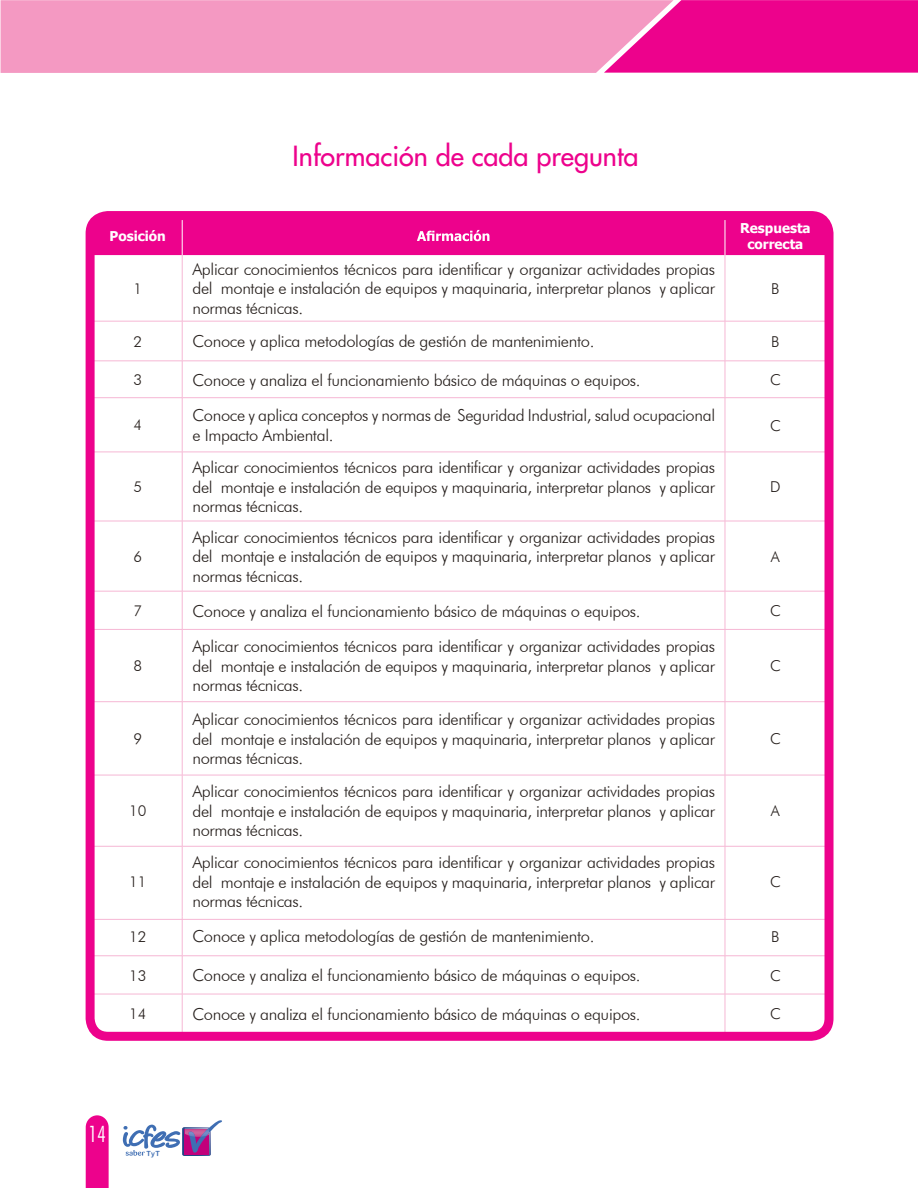
<style>
.page{position:relative;width:918px;height:1188px;background:#fff}
.page>*{position:absolute;margin:0;border:0;box-sizing:border-box;transform-origin:0 0}
.t1{font:500 27px "Futura Std";color:#ed028c}
.t2{font:300 condensed 22.5px "Futura BT";color:#fff}
.t3{font:300 16.5px/19.5px "Futura BT";letter-spacing:-.02em;color:#261f1c;text-align:justify}
.t4{font:300 15px "Futura BT";color:#261f1c}
.t5{font:700 13.5px/16.2px "Tahoma";color:#fff;text-align:center}
.t6{font:7.05px "Arial Rounded MT Bold";color:#3f6eb3}
</style>
<div class="page">
<svg style="left:86px;top:1115px;width:23px;height:73px;background:#ed0f92"></svg>
<div style="left:674px;top:0;width:244px;height:73px;background:#ed028c"></div>
<svg style="left:1px;top:0;width:673px;height:73px;background:#f394c0"></svg>
<svg style="left:123px;top:1120px;width:99px;height:36px"></svg>
<img style="left:185px;top:1129px;width:4px;height:8px">
<img style="left:189px;top:1129px;width:20px;height:8px">
<hr style="left:94px;top:919px;width:733px;height:1px;background:#f6b7d4">
<hr style="left:93px;top:956px;width:89px;height:1px;background:#f6b7d4">
<hr style="left:182px;top:956px;width:543px;height:1px;background:#f6b7d4">
<hr style="left:182px;top:956px;width:1px;height:38px;background:#f6b7d4">
<hr style="left:725px;top:956px;width:1px;height:38px;background:#f6b7d4">
<hr style="left:93px;top:994px;width:89px;height:1px;background:#f6b7d4">
<hr style="left:182px;top:994px;width:543px;height:1px;background:#f6b7d4">
<hr style="left:182px;top:994px;width:1px;height:39px;background:#f6b7d4">
<hr style="left:725px;top:994px;width:101px;height:1px;background:#f6b7d4">
<hr style="left:725px;top:994px;width:1px;height:39px;background:#f6b7d4">
<hr style="left:182px;top:255px;width:1px;height:66px;background:#f6b7d4">
<hr style="left:725px;top:255px;width:1px;height:66px;background:#f6b7d4">
<hr style="left:93px;top:321px;width:89px;height:1px;background:#f6b7d4">
<hr style="left:182px;top:321px;width:543px;height:1px;background:#f6b7d4">
<hr style="left:182px;top:321px;width:1px;height:40px;background:#f6b7d4">
<hr style="left:725px;top:321px;width:101px;height:1px;background:#f6b7d4">
<hr style="left:725px;top:321px;width:1px;height:40px;background:#f6b7d4">
<hr style="left:93px;top:361px;width:89px;height:1px;background:#f6b7d4">
<hr style="left:182px;top:361px;width:543px;height:1px;background:#f6b7d4">
<hr style="left:182px;top:361px;width:1px;height:37px;background:#f6b7d4">
<hr style="left:725px;top:361px;width:101px;height:1px;background:#f6b7d4">
<hr style="left:725px;top:361px;width:1px;height:37px;background:#f6b7d4">
<hr style="left:93px;top:397px;width:89px;height:1px;background:#f6b7d4">
<hr style="left:182px;top:397px;width:543px;height:1px;background:#f6b7d4">
<hr style="left:182px;top:398px;width:1px;height:54px;background:#f6b7d4">
<hr style="left:725px;top:397px;width:101px;height:1px;background:#f6b7d4">
<hr style="left:725px;top:398px;width:1px;height:54px;background:#f6b7d4">
<hr style="left:93px;top:452px;width:89px;height:1px;background:#f6b7d4">
<hr style="left:182px;top:452px;width:543px;height:1px;background:#f6b7d4">
<hr style="left:182px;top:452px;width:1px;height:69px;background:#f6b7d4">
<hr style="left:725px;top:452px;width:101px;height:1px;background:#f6b7d4">
<hr style="left:725px;top:452px;width:1px;height:69px;background:#f6b7d4">
<hr style="left:93px;top:521px;width:89px;height:1px;background:#f6b7d4">
<hr style="left:182px;top:521px;width:543px;height:1px;background:#f6b7d4">
<hr style="left:182px;top:521px;width:1px;height:70px;background:#f6b7d4">
<hr style="left:725px;top:521px;width:101px;height:1px;background:#f6b7d4">
<hr style="left:725px;top:521px;width:1px;height:70px;background:#f6b7d4">
<hr style="left:93px;top:591px;width:89px;height:1px;background:#f6b7d4">
<hr style="left:182px;top:591px;width:543px;height:1px;background:#f6b7d4">
<hr style="left:182px;top:591px;width:1px;height:38px;background:#f6b7d4">
<hr style="left:725px;top:591px;width:101px;height:1px;background:#f6b7d4">
<hr style="left:725px;top:591px;width:1px;height:38px;background:#f6b7d4">
<hr style="left:93px;top:629px;width:89px;height:1px;background:#f6b7d4">
<hr style="left:182px;top:629px;width:543px;height:1px;background:#f6b7d4">
<hr style="left:182px;top:630px;width:1px;height:72px;background:#f6b7d4">
<hr style="left:725px;top:629px;width:101px;height:1px;background:#f6b7d4">
<hr style="left:725px;top:630px;width:1px;height:72px;background:#f6b7d4">
<hr style="left:93px;top:701px;width:89px;height:1px;background:#f6b7d4">
<hr style="left:182px;top:701px;width:543px;height:1px;background:#f6b7d4">
<hr style="left:182px;top:702px;width:1px;height:73px;background:#f6b7d4">
<hr style="left:725px;top:701px;width:101px;height:1px;background:#f6b7d4">
<hr style="left:725px;top:702px;width:1px;height:73px;background:#f6b7d4">
<hr style="left:93px;top:775px;width:89px;height:1px;background:#f6b7d4">
<hr style="left:182px;top:775px;width:543px;height:1px;background:#f6b7d4">
<hr style="left:182px;top:775px;width:1px;height:71px;background:#f6b7d4">
<hr style="left:725px;top:775px;width:101px;height:1px;background:#f6b7d4">
<hr style="left:725px;top:775px;width:1px;height:71px;background:#f6b7d4">
<hr style="left:93px;top:846px;width:89px;height:1px;background:#f6b7d4">
<hr style="left:182px;top:846px;width:543px;height:1px;background:#f6b7d4">
<hr style="left:182px;top:846px;width:1px;height:70px;background:#f6b7d4">
<hr style="left:725px;top:846px;width:101px;height:1px;background:#f6b7d4">
<hr style="left:725px;top:846px;width:1px;height:70px;background:#f6b7d4">
<hr style="left:182px;top:916px;width:1px;height:40px;background:#f6b7d4">
<hr style="left:725px;top:916px;width:1px;height:40px;background:#f6b7d4">
<hr style="left:725px;top:956px;width:101px;height:1px;background:#f6b7d4">
<div style="left:96px;top:221px;width:728px;height:34px;background:#ed028c"></div>
<div style="left:86px;top:211px;width:748px;height:830px;border:9px solid #ed028c;border-radius:18px"></div>
<h1 class="t1" style="left:293px;top:139px;width:347px">Información de cada pregunta</h1>
<p class="t5" style="left:110px;top:227px;width:58px">Posición</p>
<p class="t5" style="left:740px;top:219px;width:72px">Respuesta correcta</p>
<p class="t4" style="left:133px;top:279px;width:10px">1</p>
<p class="t3" style="left:192px;top:259px;width:524px">Aplicar conocimientos técnicos para identificar y organizar actividades propias del montaje e instalación de equipos y maquinaria, interpretar planos y aplicar normas técnicas.</p>
<p class="t4" style="left:771px;top:279px;width:10px">B</p>
<p class="t4" style="left:133px;top:332px;width:10px">2</p>
<p class="t3" style="left:192px;top:332px;width:403px">Conoce y aplica metodologías de gestión de mantenimiento.</p>
<p class="t4" style="left:771px;top:332px;width:10px">B</p>
<p class="t4" style="left:133px;top:371px;width:10px">3</p>
<p class="t3" style="left:192px;top:370px;width:450px">Conoce y analiza el funcionamiento básico de máquinas o equipos.</p>
<p class="t4" style="left:770px;top:371px;width:12px">C</p>
<p class="t4" style="left:133px;top:416px;width:10px">4</p>
<p class="t3" style="left:192px;top:406px;width:524px">Conoce y aplica conceptos y normas de Seguridad Industrial, salud ocupacional e Impacto Ambiental.</p>
<p class="t4" style="left:770px;top:416px;width:12px">C</p>
<p class="t4" style="left:133px;top:478px;width:10px">5</p>
<p class="t3" style="left:192px;top:457px;width:524px">Aplicar conocimientos técnicos para identificar y organizar actividades propias del montaje e instalación de equipos y maquinaria, interpretar planos y aplicar normas técnicas.</p>
<p class="t4" style="left:770px;top:478px;width:12px">D</p>
<p class="t4" style="left:133px;top:547px;width:10px">6</p>
<p class="t3" style="left:192px;top:527px;width:524px">Aplicar conocimientos técnicos para identificar y organizar actividades propias del montaje e instalación de equipos y maquinaria, interpretar planos y aplicar normas técnicas.</p>
<p class="t4" style="left:771px;top:547px;width:10px">A</p>
<p class="t4" style="left:133px;top:602px;width:10px">7</p>
<p class="t3" style="left:192px;top:601px;width:450px">Conoce y analiza el funcionamiento básico de máquinas o equipos.</p>
<p class="t4" style="left:770px;top:602px;width:12px">C</p>
<p class="t4" style="left:133px;top:657px;width:10px">8</p>
<p class="t3" style="left:192px;top:637px;width:524px">Aplicar conocimientos técnicos para identificar y organizar actividades propias del montaje e instalación de equipos y maquinaria, interpretar planos y aplicar normas técnicas.</p>
<p class="t4" style="left:770px;top:657px;width:12px">C</p>
<p class="t4" style="left:133px;top:730px;width:10px">9</p>
<p class="t3" style="left:192px;top:709px;width:524px">Aplicar conocimientos técnicos para identificar y organizar actividades propias del montaje e instalación de equipos y maquinaria, interpretar planos y aplicar normas técnicas.</p>
<p class="t4" style="left:770px;top:730px;width:12px">C</p>
<p class="t4" style="left:129px;top:802px;width:19px">10</p>
<p class="t3" style="left:192px;top:782px;width:524px">Aplicar conocimientos técnicos para identificar y organizar actividades propias del montaje e instalación de equipos y maquinaria, interpretar planos y aplicar normas técnicas.</p>
<p class="t4" style="left:771px;top:802px;width:10px">A</p>
<p class="t4" style="left:129px;top:873px;width:19px">11</p>
<p class="t3" style="left:192px;top:852px;width:524px">Aplicar conocimientos técnicos para identificar y organizar actividades propias del montaje e instalación de equipos y maquinaria, interpretar planos y aplicar normas técnicas.</p>
<p class="t4" style="left:770px;top:873px;width:12px">C</p>
<p class="t4" style="left:129px;top:927px;width:19px">12</p>
<p class="t3" style="left:192px;top:927px;width:403px">Conoce y aplica metodologías de gestión de mantenimiento.</p>
<p class="t4" style="left:771px;top:927px;width:10px">B</p>
<p class="t4" style="left:129px;top:966px;width:19px">13</p>
<p class="t3" style="left:192px;top:965px;width:450px">Conoce y analiza el funcionamiento básico de máquinas o equipos.</p>
<p class="t4" style="left:770px;top:966px;width:12px">C</p>
<p class="t4" style="left:129px;top:1005px;width:19px">14</p>
<p class="t3" style="left:192px;top:1004px;width:450px">Conoce y analiza el funcionamiento básico de máquinas o equipos.</p>
<p class="t4" style="left:770px;top:1005px;width:12px">C</p>
<h2 class="t2" style="left:88px;top:1120px;width:19px">14</h2>
<p class="t6" style="left:147px;top:1149px;width:15px">TyT</p>
</div>
